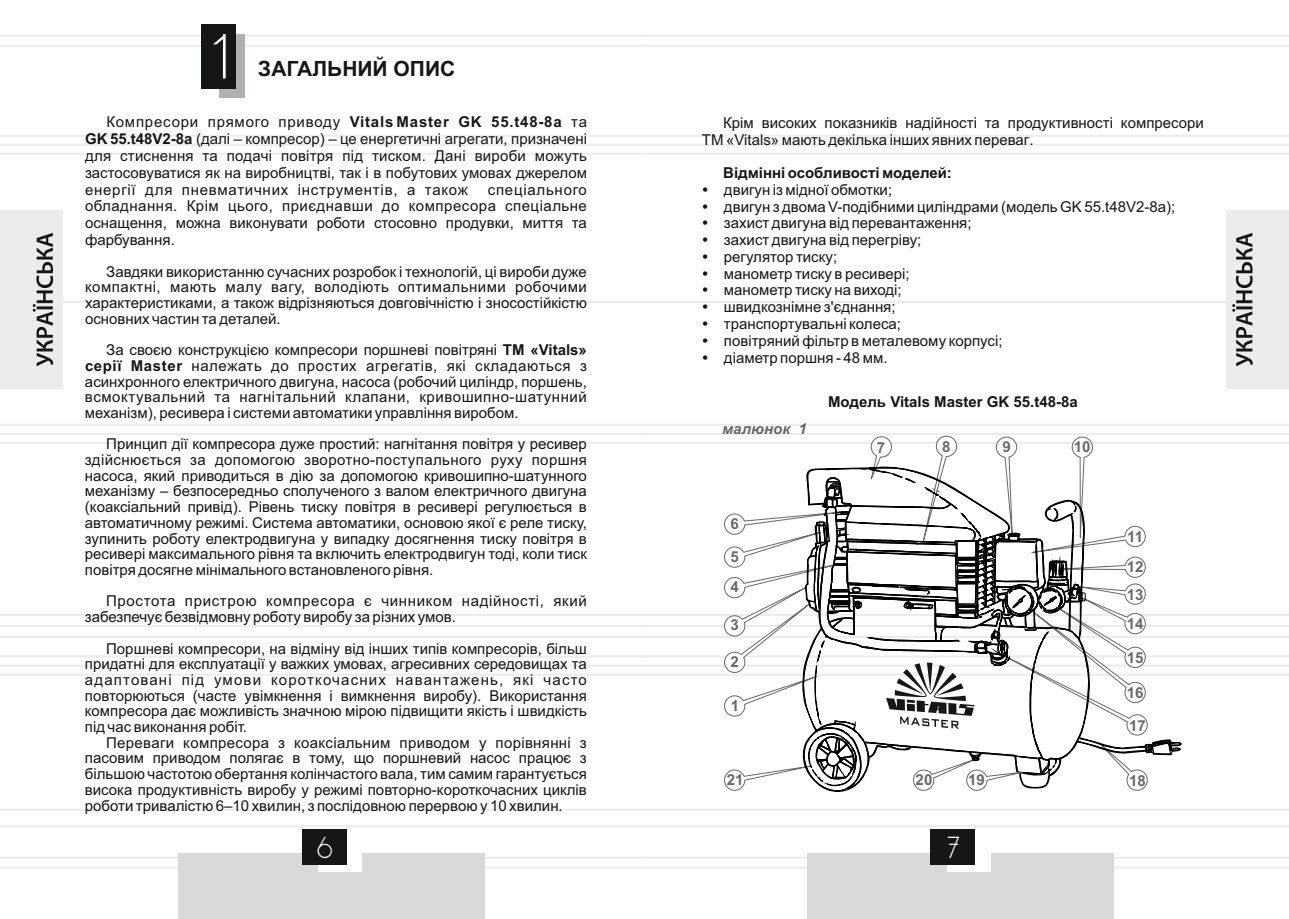
<style>
.page{position:relative;width:1289px;height:919px;background:#fff}
.page>*{position:absolute;margin:0;border:0;box-sizing:border-box;transform-origin:0 0}
.t1{font:52.5px "DS Standart Cyr";color:#fff}
.t2{font:26.25px "DS Standart Cyr";color:#fff}
.t3{font:700 21px "Arial";color:#151616}
.t4{font:15px/15.8px "Arial";color:#151616;text-align:justify}
.t5{font:15px/15.8px "Arial";letter-spacing:.03em;color:#151616}
.t6{font:700 15px "Arial";color:#151616}
.t7{font:700 15px/29.4px "Arial";color:#686868}
.t8{font:italic 700 15px "Arial";color:#676767}
.s1{font-weight:700}
</style>
<div class="page">
<hr style="left:644px;top:135px;width:644px;height:2px;background:#ececec">
<hr style="left:644px;top:153px;width:644px;height:2px;background:#ececec">
<hr style="left:644px;top:424px;width:644px;height:2px;background:#ececec">
<hr style="left:644px;top:856px;width:644px;height:2px;background:#ececec">
<hr style="left:644px;top:866px;width:644px;height:2px;background:#ececec">
<hr style="left:644px;top:35px;width:644px;height:2px;background:#ececec">
<hr style="left:644px;top:45px;width:644px;height:2px;background:#ececec">
<hr style="left:644px;top:808px;width:644px;height:2px;background:#ececec">
<hr style="left:644px;top:825px;width:644px;height:2px;background:#ececec">
<hr style="left:644px;top:301px;width:644px;height:2px;background:#ececec">
<hr style="left:0;top:135px;width:644px;height:2px;background:#ececec">
<hr style="left:0;top:144px;width:1288px;height:2px;background:#ececec">
<hr style="left:0;top:153px;width:644px;height:2px;background:#ececec">
<hr style="left:0;top:424px;width:644px;height:2px;background:#ececec">
<hr style="left:0;top:856px;width:644px;height:2px;background:#ececec">
<hr style="left:0;top:866px;width:644px;height:2px;background:#ececec">
<hr style="left:0;top:35px;width:644px;height:2px;background:#ececec">
<hr style="left:0;top:45px;width:644px;height:2px;background:#ececec">
<hr style="left:0;top:808px;width:644px;height:2px;background:#ececec">
<hr style="left:0;top:825px;width:644px;height:2px;background:#ececec">
<hr style="left:0;top:301px;width:644px;height:2px;background:#ececec">
<div style="left:178px;top:853px;width:307px;height:65px;background:#d9d9da"></div>
<div style="left:318px;top:832px;width:44px;height:39px;background:#fff"></div>
<div style="left:301px;top:829px;width:45px;height:36px;background:#151616"></div>
<div style="left:0;top:210px;width:62px;height:179px;background:#ececec"></div>
<svg style="left:33px;top:233px;width:20px;height:133px"></svg>
<div style="left:807px;top:853px;width:306px;height:65px;background:#d9d9da"></div>
<div style="left:946px;top:832px;width:44px;height:39px;background:#fff"></div>
<div style="left:930px;top:829px;width:45px;height:36px;background:#151616"></div>
<div style="left:1226px;top:210px;width:62px;height:179px;background:#ececec"></div>
<svg style="left:1232px;top:233px;width:20px;height:133px"></svg>
<div style="left:219px;top:34px;width:26px;height:64px;background:#afb0b0"></div>
<div style="left:202px;top:24px;width:34px;height:64px;background:#151616"></div>
<svg style="left:0;top:433px;width:1288px;height:358px"></svg>
<h1 class="t1" style="left:212px;top:36px;width:16px">1</h1>
<h3 class="t3" style="left:258px;top:60px;width:199px">ЗАГАЛЬНИЙ ОПИС</h3>
<p class="t4" style="left:85px;top:115px;width:503px;line-height:16.8px;text-indent:21px">Компресори прямого приводу <span class="s1">Vitals Master GK 55.t48-8a</span> та <span class="s1">GK 55.t48V2-8a</span> (далі – компресор) – це енергетичні агрегати, призначені для стиснення та подачі повітря під тиском. Дані вироби можуть застосовуватися як на виробництві, так і в побутових умовах джерелом енергії для пневматичних інструментів, а також</p>
<p class="t4" style="left:85px;top:182px;width:503px;line-height:16.8px;text-indent:403px">спеціального обладнання. Крім цього, приєднавши до компресора спеціальне оснащення, можна виконувати роботи стосовно продувки, миття та фарбування.</p>
<p class="t4" style="left:85px;top:265px;width:503px;text-indent:21px">Завдяки використанню сучасних розробок і технологій, ці вироби дуже компактні, мають малу вагу, володіють оптимальними робочими характеристиками, а також відрізняються довговічністю і зносостійкістю основних частин та деталей.</p>
<p class="t4" style="left:85px;top:343px;width:503px;text-indent:21px">За своєю конструкцією компресори поршневі повітряні <span class="s1">ТМ «Vitals» серії Master</span> належать до простих агрегатів, які складаються з асинхронного електричного двигуна, насоса (робочий циліндр, поршень, всмоктувальний та нагнітальний клапани, кривошипно-шатунний механізм), ресивера і системи автоматики управління виробом.</p>
<p class="t4" style="left:85px;top:437px;width:503px;text-indent:21px">Принцип дії компресора дуже простий: нагнітання повітря у ресивер здійснюється за допомогою зворотно-поступального руху поршня насоса, який приводиться в дію за допомогою кривошипно-шатунного механізму – безпосередньо сполученого з валом електричного двигуна (коаксіальний привід). Рівень тиску повітря в ресивері регулюється в автоматичному режимі. Система автоматики, основою якої є реле тиску, зупинить роботу електродвигуна у випадку досягнення тиску повітря в ресивері максимального рівня та включить електродвигун тоді, коли тиск повітря досягне мінімального встановленого рівня.</p>
<p class="t5" style="left:85px;top:594px;width:503px;text-indent:21px">Простота пристрою компресора є чинником надійності, який забезпечує безвідмовну роботу виробу за різних умов.</p>
<p class="t4" style="left:85px;top:641px;width:503px;text-indent:21px">Поршневі компресори, на відміну від інших типів компресорів, більш придатні для експлуатації у важких умовах, агресивних середовищах та адаптовані під умови короткочасних навантажень, які часто повторюються (часте увімкнення і вимкнення виробу). Використання компресора дає можливість значною мірою підвищити якість і швидкість під час виконання робіт.</p>
<p class="t4" style="left:85px;top:736px;width:503px;text-indent:21px">Переваги компресора з коаксіальним приводом у порівнянні з пасовим приводом полягає в тому, що поршневий насос працює з більшою частотою обертання колінчастого вала, тим самим гарантується висока продуктивність виробу у режимі повторно-короткочасних циклів роботи тривалістю 6–10 хвилин, з послідовною перервою у 10 хвилин.</p>
<p class="t4" style="left:702px;top:115px;width:503px;line-height:16.8px;text-indent:21px">Крім високих показників надійності та продуктивності компресори<br>ТМ «Vitals» мають декілька інших явних переваг.</p>
<p class="t6" style="left:723px;top:167px;width:230px">Відмінні особливості моделей:</p>
<p class="t4" style="left:724px;top:182px;width:453px;line-height:16.8px;text-align:left">двигун із мідної обмотки;<br>двигун з двома V-подібними циліндрами (модель GK 55.t48V2-8a); захист двигуна від перевантаження;<br>захист двигуна від перегріву;<br>регулятор тиску;<br>манометр тиску в ресивері;<br>манометр тиску на виході;<br>швидкознімне з'єднання;<br>транспортувальні колеса;<br>повітряний фільтр в металевому корпусі;<br>діаметр поршня - 48 мм.</p>
<p class="t6" style="left:828px;top:396px;width:251px">Модель Vitals Master GK 55.t48-8a</p>
<p class="t8" style="left:722px;top:423px;width:86px">малюнок 1</p>
<p class="t7" style="left:730px;top:510px;width:10px">6</p>
<p class="t7" style="left:730px;top:543px;width:10px">5</p>
<p class="t7" style="left:730px;top:573px;width:10px">4</p>
<p class="t7" style="left:730px;top:611px;width:10px">3</p>
<p class="t7" style="left:730px;top:648px;width:10px">2</p>
<p class="t7" style="left:731px;top:692px;width:10px">1</p>
<p class="t7" style="left:876px;top:434px;width:10px">7</p>
<p class="t7" style="left:942px;top:433px;width:10px">8</p>
<p class="t7" style="left:1002px;top:434px;width:10px">9</p>
<p class="t7" style="left:1073px;top:434px;width:18px">10</p>
<p class="t7" style="left:1126px;top:523px;width:18px">11<br>12</p>
<p class="t7" style="left:1126px;top:581px;width:18px">13<br>14</p>
<p class="t7" style="left:1126px;top:644px;width:18px">15</p>
<p class="t7" style="left:1126px;top:679px;width:18px">16</p>
<p class="t7" style="left:1129px;top:712px;width:18px">17</p>
<p class="t7" style="left:726px;top:766px;width:18px">21</p>
<p class="t7" style="left:915px;top:766px;width:18px">20</p>
<p class="t7" style="left:1129px;top:767px;width:18px">18</p>
<p class="t7" style="left:968px;top:766px;width:18px">19</p>
<h2 class="t2" style="left:317px;top:836px;width:17px">6</h2>
<h2 class="t2" style="left:947px;top:836px;width:14px">7</h2>
</div>
